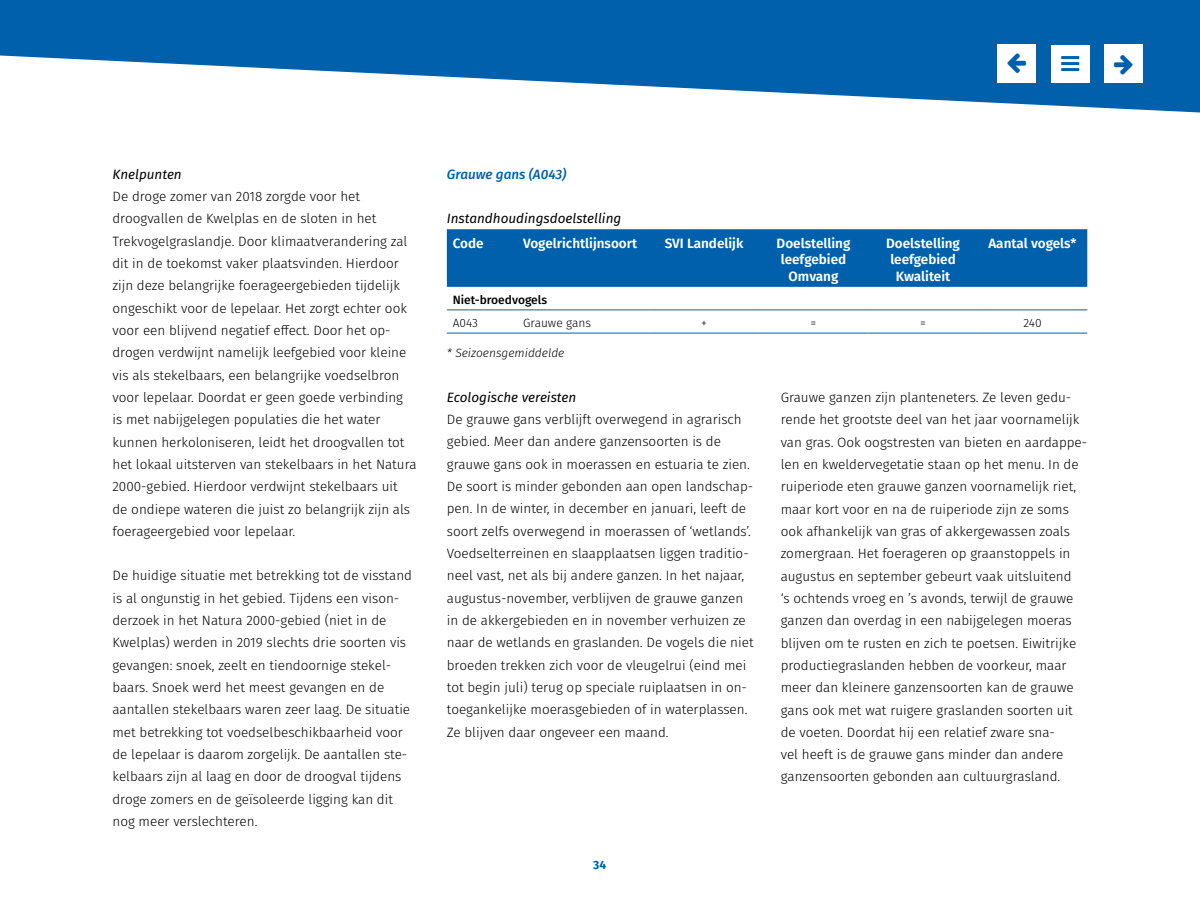
<style>
.page{position:relative;width:1200px;height:900px;background:#fff}
.page>*{position:absolute;margin:0;border:0;box-sizing:border-box;transform-origin:0 0}
.PFL_-_P_Bodytekst{font:300 13.5px/22.4px "Fira Sans";color:#000}
.PFL_-_TH_Tabel_kopje{font:600 13.5px/16.5px "Fira Sans";color:#fff;text-align:center}
.Body_Italic_Instandh{font:italic 13.5px "Fira Sans";color:#000}
.PFL_-_H5_Alineakop{font:italic 500 13.5px "Fira Sans";color:#0060ac}
.PFL_-_TR_Tabel_Bodyt{font:300 12px "Fira Sans";color:#000}
.PFL_-_P_Fotobijschri{font:italic 300 12px "Fira Sans";color:#000}
.PFL_-_TR_Tabel_Kopte{font:500 12px "Fira Sans";color:#000}
.t1{font:700 12px "Fira Sans";color:#0060ac}
</style>
<div class="page">
<div style="left:447px;top:229px;width:640px;height:58px;background:#0060ac"></div>
<hr style="left:447px;top:310px;width:70px;height:1px;background:#0060ac">
<hr style="left:517px;top:310px;width:132px;height:1px;background:#0060ac">
<hr style="left:649px;top:310px;width:110px;height:1px;background:#0060ac">
<hr style="left:759px;top:310px;width:109px;height:1px;background:#0060ac">
<hr style="left:868px;top:310px;width:110px;height:1px;background:#0060ac">
<hr style="left:978px;top:310px;width:109px;height:1px;background:#0060ac">
<hr style="left:447px;top:333px;width:70px;height:1px;background:#0060ac">
<hr style="left:517px;top:333px;width:132px;height:1px;background:#0060ac">
<hr style="left:649px;top:333px;width:110px;height:1px;background:#0060ac">
<hr style="left:759px;top:333px;width:109px;height:1px;background:#0060ac">
<hr style="left:868px;top:333px;width:110px;height:1px;background:#0060ac">
<hr style="left:978px;top:333px;width:109px;height:1px;background:#0060ac">
<svg style="left:0;top:0;width:1200px;height:112px;fill:#0060ac"></svg>
<div style="left:1051px;top:45px;width:39px;height:37px;background:#fff"></div>
<hr style="left:1061px;top:56px;width:18px;height:3px;background:#0060ac">
<hr style="left:1061px;top:62px;width:18px;height:3px;background:#0060ac">
<hr style="left:1061px;top:68px;width:18px;height:3px;background:#0060ac">
<div style="left:998px;top:45px;width:38px;height:38px;background:#fff"></div>
<div style="left:1105px;top:45px;width:38px;height:38px;background:#fff"></div>
<h6 class="Body_Italic_Instandh" style="left:112px;top:164px;width:71px">Knelpunten</h6>
<p class="PFL_-_P_Bodytekst" style="left:112px;top:185px;width:306px">De droge zomer van 2018 zorgde voor het droogvallen de Kwelplas en de sloten in het Trekvogelgraslandje. Door klimaatverandering zal dit in de toekomst vaker plaatsvinden. Hierdoor zijn deze belangrijke foerageergebieden tijdelijk ongeschikt voor de lepelaar. Het zorgt echter ook voor een blijvend negatief effect. Door het op&shy;drogen verdwijnt namelijk leefgebied voor kleine vis als stekelbaars, een belangrijke voedselbron voor lepelaar. Doordat er geen goede verbinding<br>is met nabijgelegen populaties die het water kunnen herkoloniseren, leidt het droogvallen tot het lokaal uitsterven van stekelbaars in het Natura 2000-gebied. Hierdoor verdwijnt stekelbaars uit<br>de ondiepe wateren die juist zo belangrijk zijn als foerageergebied voor lepelaar.</p>
<p class="PFL_-_P_Bodytekst" style="left:112px;top:565px;width:301px">De huidige situatie met betrekking tot de visstand is al ongunstig in het gebied. Tijdens een vison&shy;derzoek in het Natura 2000-gebied (niet in de Kwelplas) werden in 2019 slechts drie soorten vis gevangen: snoek, zeelt en tiendoornige stekel&shy;baars. Snoek werd het meest gevangen en de aantallen stekelbaars waren zeer laag. De situatie met betrekking tot voedselbeschikbaarheid voor de lepelaar is daarom zorgelijk. De aantallen ste&shy;kelbaars zijn al laag en door de droogval tijdens droge zomers en de geïsoleerde ligging kan dit nog meer verslechteren.</p>
<h5 class="PFL_-_H5_Alineakop" style="left:447px;top:163px;width:121px">Grauwe gans (A043)</h5>
<h6 class="Body_Italic_Instandh" style="left:447px;top:209px;width:176px">Instandhoudingsdoelstelling</h6>
<p class="PFL_-_TH_Tabel_kopje" style="left:453px;top:234px;width:32px">Code</p>
<p class="PFL_-_TH_Tabel_kopje" style="left:523px;top:234px;width:116px">Vogelrichtlijnsoort</p>
<p class="PFL_-_TH_Tabel_kopje" style="left:665px;top:234px;width:80px">SVI Landelijk</p>
<p class="PFL_-_TH_Tabel_kopje" style="left:777px;top:234px;width:75px">Doelstelling leefgebied</p>
<p class="PFL_-_TH_Tabel_kopje" style="left:789px;top:267px;width:51px">Omvang</p>
<p class="PFL_-_TH_Tabel_kopje" style="left:886px;top:234px;width:75px">Doelstelling leefgebied</p>
<p class="PFL_-_TH_Tabel_kopje" style="left:896px;top:267px;width:56px">Kwaliteit</p>
<p class="PFL_-_TH_Tabel_kopje" style="left:988px;top:234px;width:90px">Aantal vogels*</p>
<p class="PFL_-_TR_Tabel_Kopte" style="left:453px;top:290px;width:96px">Niet-broedvogels</p>
<p class="PFL_-_TR_Tabel_Bodyt" style="left:453px;top:314px;width:27px">A043</p>
<p class="PFL_-_TR_Tabel_Bodyt" style="left:523px;top:314px;width:69px">Grauwe gans</p>
<p class="PFL_-_TR_Tabel_Bodyt" style="left:701px;top:314px;width:7px">+</p>
<p class="PFL_-_TR_Tabel_Bodyt" style="left:811px;top:314px;width:7px">=</p>
<p class="PFL_-_TR_Tabel_Bodyt" style="left:920px;top:314px;width:7px">=</p>
<p class="PFL_-_TR_Tabel_Bodyt" style="left:1023px;top:314px;width:20px">240</p>
<p class="PFL_-_P_Fotobijschri" style="left:447px;top:345px;width:119px">* Seizoensgemiddelde</p>
<h6 class="Body_Italic_Instandh" style="left:447px;top:387px;width:131px">Ecologische vereisten</h6>
<p class="PFL_-_P_Bodytekst" style="left:447px;top:408px;width:308px">De grauwe gans verblijft overwegend in agrarisch gebied. Meer dan andere ganzensoorten is de grauwe gans ook in moerassen en estuaria te zien.<br>De soort is minder gebonden aan open landschap&shy;pen. In de winter, in december en januari, leeft de soort zelfs overwegend in moerassen of ‘wetlands’.<br>Voedselterreinen en slaapplaatsen liggen traditio&shy;neel vast, net als bij andere ganzen. In het najaar, augustus-november, verblijven de grauwe ganzen in de akkergebieden en in november verhuizen ze naar de wetlands en graslanden. De vogels die niet broeden trekken zich voor de vleugelrui (eind mei tot begin juli) terug op speciale ruiplaatsen in on&shy;toegankelijke moerasgebieden of in waterplassen.<br>Ze blijven daar ongeveer een maand.</p>
<p class="PFL_-_P_Bodytekst" style="left:781px;top:386px;width:308px">Grauwe ganzen zijn planteneters. Ze leven gedu&shy;rende het grootste deel van het jaar voornamelijk van gras. Ook oogstresten van bieten en aardappe&shy;len en kweldervegetatie staan op het menu. In de ruiperiode eten grauwe ganzen voornamelijk riet, maar kort voor en na de ruiperiode zijn ze soms ook afhankelijk van gras of akkergewassen zoals zomergraan. Het foerageren op graanstoppels in augustus en september gebeurt vaak uitsluitend<br>‘s ochtends vroeg en ’s avonds, terwijl de grauwe ganzen dan overdag in een nabijgelegen moeras blijven om te rusten en zich te poetsen. Eiwitrijke productiegraslanden hebben de voorkeur, maar meer dan kleinere ganzensoorten kan de grauwe gans ook met wat ruigere graslanden soorten uit de voeten. Doordat hij een relatief zware sna-<br>vel heeft is de grauwe gans minder dan andere ganzensoorten gebonden aan cultuurgrasland.</p>
<p class="t1" style="left:593px;top:854px;width:14px">34</p>
</div>
